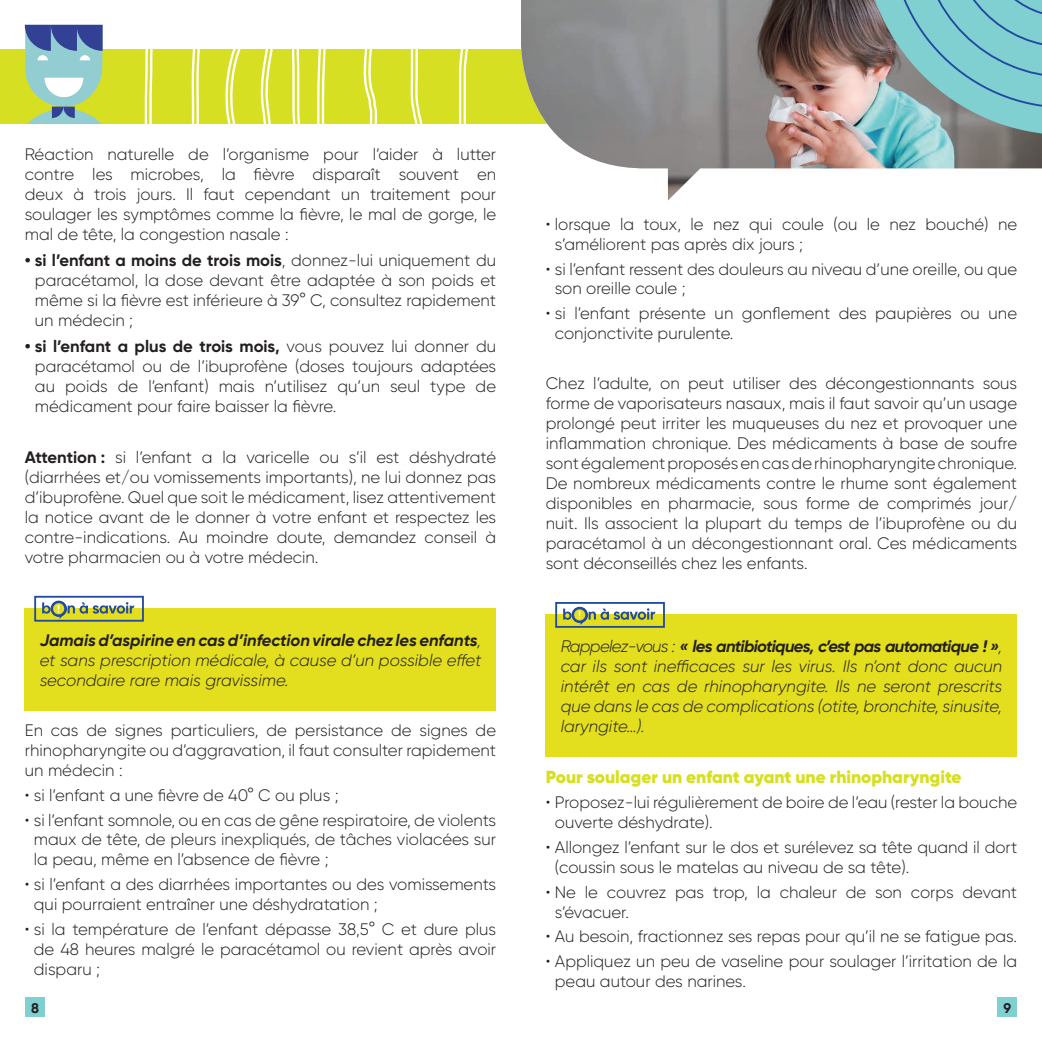
<style>
.page{position:relative;width:1042px;height:1042px;background:#fff}
.page>*{position:absolute;margin:0;border:0;box-sizing:border-box;transform-origin:0 0}
.t1{font:900 17.5px "Gilroy";color:#d6df21}
.t2{font:300 16.62px/19.9px "Gilroy";color:#231f20;text-align:justify}
.t3{font:italic 300 16.62px/19.9px "Gilroy";color:#231f20;text-align:justify}
.t4{font:700 14px "Gilroy";color:#231f20}
.s1{font-weight:700}
</style>
<div class="page">
<div style="left:25px;top:608px;width:471px;height:103px;background:#e3de1e"></div>
<div style="left:34px;top:596px;width:110px;height:25px;border:2px solid #214aa0"></div>
<div style="left:51px;top:600px;width:16px;height:17px;border:2px solid #214aa0;border-radius:50%"></div>
<svg style="left:42px;top:601px;width:92px;height:18px"></svg>
<div style="left:0;top:50px;width:1042px;height:74px;background:#d6df21"></div>
<svg style="left:458px;top:50px;width:10px;height:74px"></svg>
<svg style="left:410px;top:50px;width:13px;height:74px"></svg>
<svg style="left:363px;top:50px;width:15px;height:74px"></svg>
<svg style="left:317px;top:50px;width:9px;height:74px"></svg>
<svg style="left:260px;top:50px;width:13px;height:74px"></svg>
<svg style="left:291px;top:50px;width:10px;height:74px"></svg>
<svg style="left:225px;top:50px;width:16px;height:74px"></svg>
<svg style="left:191px;top:50px;width:9px;height:74px"></svg>
<svg style="left:144px;top:50px;width:9px;height:74px"></svg>
<img style="left:521px;top:0;width:521px;height:200px">
<div style="left:25px;top:997px;width:20px;height:20px;background:#80cfd1"></div>
<div style="left:997px;top:997px;width:20px;height:20px;background:#80cfd1"></div>
<div style="left:546px;top:614px;width:471px;height:143px;background:#e3de1e"></div>
<div style="left:555px;top:602px;width:110px;height:26px;border:2px solid #214aa0"></div>
<svg style="left:563px;top:607px;width:92px;height:18px"></svg>
<svg style="left:863px;top:0;width:179px;height:135px"></svg>
<svg style="left:25px;top:25px;width:78px;height:99px"></svg>
<p class="t2" style="left:25px;top:144px;width:473px">Réaction naturelle de l’organisme pour l’aider à lutter contre les microbes, la fièvre disparaît souvent en deux à trois jours. Il faut cependant un traitement pour soulager les symptômes comme la fièvre, le mal de gorge, le mal de tête, la congestion nasale :</p>
<p class="t2" style="left:35px;top:250px;width:463px;text-indent:-10px"><span class="s1">• si l’enfant a moins de trois mois</span>, donnez-lui uniquement du paracétamol, la dose devant être adaptée à son poids et même si la fièvre est inférieure à 39° C, consultez rapidement un médecin ;</p>
<p class="t2" style="left:35px;top:336px;width:463px;text-indent:-10px"><span class="s1">• si l’enfant a plus de trois mois,</span> vous pouvez lui donner du paracétamol ou de l’ibuprofène (doses toujours adaptées au poids de l’enfant) mais n’utilisez qu’un seul type de médicament pour faire baisser la fièvre.</p>
<p class="t2" style="left:25px;top:447px;width:473px"><span class="s1">Attention :</span> si l’enfant a la varicelle ou s’il est déshydraté (diarrhées et/ou vomissements importants), ne lui donnez pas d’ibuprofène. Quel que soit le médicament, lisez attentivement la notice avant de le donner à votre enfant et respectez les contre-indications. Au moindre doute, demandez conseil à votre pharmacien ou à votre médecin.</p>
<p class="t2" style="left:555px;top:214px;width:464px;text-indent:-9px">• lorsque la toux, le nez qui coule (ou le nez bouché) ne s’améliorent pas après dix jours ;</p>
<p class="t2" style="left:555px;top:259px;width:464px;text-indent:-9px">• si l’enfant ressent des douleurs au niveau d’une oreille, ou que son oreille coule ;</p>
<p class="t2" style="left:555px;top:303px;width:464px;text-indent:-9px">• si l’enfant présente un gonflement des paupières ou une conjonctivite purulente.</p>
<p class="t2" style="left:546px;top:373px;width:473px">Chez l’adulte, on peut utiliser des décongestionnants sous forme de vaporisateurs nasaux, mais il faut savoir qu’un usage prolongé peut irriter les muqueuses du nez et provoquer une inflammation chronique. Des médicaments à base de soufre sont également proposés en cas de rhinopharyngite chronique.<br>De nombreux médicaments contre le rhume sont également disponibles en pharmacie, sous forme de comprimés jour/ nuit. Ils associent la plupart du temps de l’ibuprofène ou du paracétamol à un décongestionnant oral. Ces médicaments sont déconseillés chez les enfants.</p>
<p class="t3" style="left:40px;top:630px;width:443px"><span class="s1">Jamais d’aspirine en cas d’infection virale chez les enfants</span>, et sans prescription médicale, à cause d’un possible effet secondaire rare mais gravissime.</p>
<p class="t2" style="left:25px;top:720px;width:473px">En cas de signes particuliers, de persistance de signes de rhinopharyngite ou d’aggravation, il faut consulter rapidement un médecin :</p>
<p class="t2" style="left:25px;top:784px;width:315px">• si l’enfant a une fièvre de 40° C ou plus ;</p>
<p class="t2" style="left:34px;top:809px;width:464px;text-indent:-9px">• si l’enfant somnole, ou en cas de gêne respiratoire, de violents maux de tête, de pleurs inexpliqués, de tâches violacées sur la peau, même en l’absence de fièvre ;</p>
<p class="t2" style="left:34px;top:874px;width:464px;text-indent:-9px">• si l’enfant a des diarrhées importantes ou des vomissements qui pourraient entraîner une déshydratation ;</p>
<p class="t2" style="left:34px;top:919px;width:464px;text-indent:-9px">• si la température de l’enfant dépasse 38,5° C et dure plus de 48 heures malgré le paracétamol ou revient après avoir disparu ;</p>
<p class="t4" style="left:31px;top:999px;width:9px">8</p>
<p class="t4" style="left:1003px;top:999px;width:9px">9</p>
<p class="t3" style="left:561px;top:636px;width:443px">Rappelez-vous : <span class="s1">« les antibiotiques, c’est pas automatique ! »</span>, car ils sont inefficaces sur les virus. Ils n’ont donc aucun intérêt en cas de rhinopharyngite. Ils ne seront prescrits que dans le cas de complications (otite, bronchite, sinusite, laryngite…).</p>
<p class="t1" style="left:546px;top:765px;width:417px">Pour soulager un enfant ayant une rhinopharyngite</p>
<p class="t2" style="left:555px;top:792px;width:464px;text-indent:-9px">• Proposez-lui régulièrement de boire de l’eau (rester la bouche ouverte déshydrate).</p>
<p class="t2" style="left:555px;top:837px;width:464px;text-indent:-9px">• Allongez l’enfant sur le dos et surélevez sa tête quand il dort (coussin sous le matelas au niveau de sa tête).</p>
<p class="t2" style="left:555px;top:881px;width:464px;text-indent:-9px">• Ne le couvrez pas trop, la chaleur de son corps devant s’évacuer.</p>
<p class="t2" style="left:546px;top:926px;width:473px">• Au besoin, fractionnez ses repas pour qu’il ne se fatigue pas.</p>
<p class="t2" style="left:555px;top:951px;width:464px;text-indent:-9px">• Appliquez un peu de vaseline pour soulager l’irritation de la peau autour des narines.</p>
</div>
